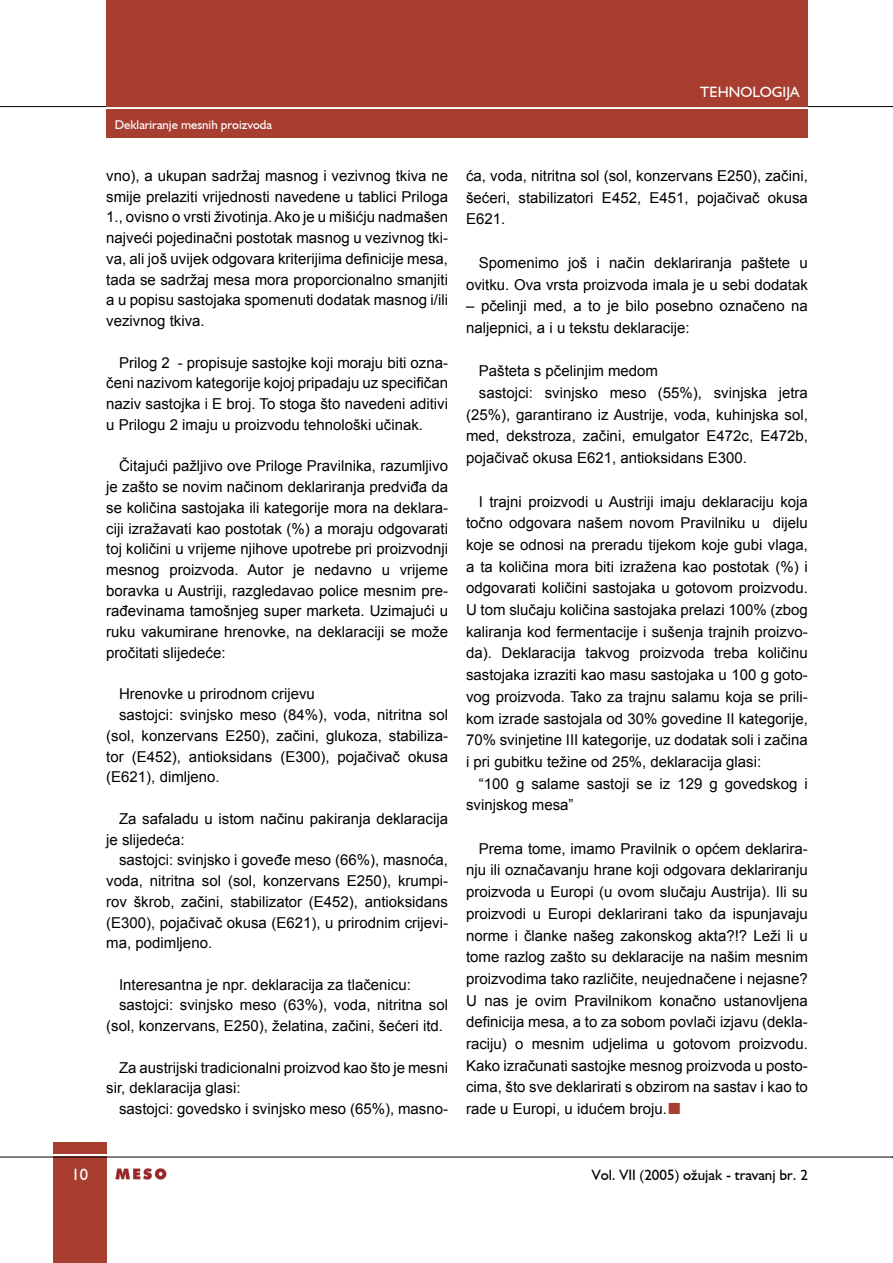
<style>
.page{position:relative;width:893px;height:1263px;background:#fff}
.page>*{position:absolute;margin:0;border:0;box-sizing:border-box;transform-origin:0 0}
.t1{font:16.5px "Humanist 521 BT";color:#fff}
.tekst{font:15px/21.8px "Arial";color:#000;text-align:justify}
.t2{font:15px "Humanist 521 BT";color:#000}
.tekst-2{font:15px "Humanist 521 BT";color:#fff}
.tekst-3{font:12.75px "Humanist 521 BT";color:#fff}
.s1{font-size:24px;color:#a73e2f}
</style>
<div class="page">
<svg style="left:115px;top:1168px;width:51px;height:11px"></svg>
<div style="left:53px;top:1157px;width:53px;height:106px;background:#a73e2f"></div>
<hr style="left:0;top:1157px;width:893px;height:1px;background:#000">
<div style="left:53px;top:1143px;width:53px;height:11px;background:#a73e2f"></div>
<hr style="left:0;top:106px;width:893px;height:1px;background:#000">
<div style="left:106px;top:0;width:702px;height:107px;background:#a73e2f"></div>
<div style="left:106px;top:110px;width:702px;height:28px;background:#a73e2f"></div>
<p class="tekst-3" style="left:115px;top:116px;width:159px">Deklariranje mesnih proizvoda</p>
<p class="tekst" style="left:106px;top:166px;width:343px;line-height:20.7px">vno), a ukupan sadržaj masnog i vezivnog tkiva ne smije prelaziti vrijednosti navedene u tablici Priloga 1., ovisno o vrsti životinja. Ako je u mišićju nadmašen najveći pojedinačni postotak masnog u vezivnog tki&shy;va, ali još uvijek odgovara kriterijima definicije mesa, tada se sadržaj mesa mora proporcionalno smanjiti a u popisu sastojaka spomenuti dodatak masnog i/ili vezivnog tkiva.</p>
<p class="tekst" style="left:106px;top:352px;width:343px;line-height:20.7px;text-indent:13px">Prilog 2 - propisuje sastojke koji moraju biti ozna&shy;čeni nazivom kategorije kojoj pripadaju uz specifičan naziv sastojka i E broj. To stoga što navedeni aditivi u Prilogu 2 imaju u proizvodu tehnološki učinak.</p>
<p class="tekst" style="left:106px;top:456px;width:343px;line-height:20.7px;text-indent:13px">Čitajući pažljivo ove Priloge Pravilnika, razumljivo je zašto se novim načinom deklariranja predviđa da se količina sastojaka ili kategorije mora na deklara&shy;ciji izražavati kao postotak (%) a moraju odgovarati toj količini u vrijeme njihove upotrebe pri proizvodnji mesnog proizvoda. Autor je nedavno u vrijeme boravka u Austriji, razgledavao police mesnim pre&shy;rađevinama tamošnjeg super marketa. Uzimajući u ruku vakumirane hrenovke, na deklaraciji se može pročitati slijedeće:</p>
<p class="tekst" style="left:119px;top:683px;width:197px">Hrenovke u prirodnom crijevu</p>
<p class="tekst" style="left:106px;top:705px;width:343px;line-height:20.7px;text-indent:13px">sastojci: svinjsko meso (84%), voda, nitritna sol (sol, konzervans E250), začini, glukoza, stabiliza&shy;tor (E452), antioksidans (E300), pojačivač okusa (E621), dimljeno.</p>
<p class="tekst" style="left:106px;top:808px;width:343px;line-height:20.7px;text-indent:13px">Za safaladu u istom načinu pakiranja deklaracija je slijedeća:</p>
<p class="tekst" style="left:106px;top:850px;width:343px;line-height:20.7px;text-indent:13px">sastojci: svinjsko i goveđe meso (66%), masnoća, voda, nitritna sol (sol, konzervans E250), krumpi&shy;rov škrob, začini, stabilizator (E452), antioksidans (E300), pojačivač okusa (E621), u prirodnim crijevi&shy;ma, podimljeno.</p>
<p class="tekst" style="left:119px;top:974px;width:293px">Interesantna je npr. deklaracija za tlačenicu:</p>
<p class="tekst" style="left:106px;top:995px;width:343px;line-height:20.7px;text-indent:13px">sastojci: svinjsko meso (63%), voda, nitritna sol (sol, konzervans, E250), želatina, začini, šećeri itd.</p>
<p class="tekst" style="left:106px;top:1057px;width:343px;line-height:20.7px;text-indent:13px">Za austrijski tradicionalni proizvod kao što je mesni sir, deklaracija glasi:</p>
<p class="tekst" style="left:119px;top:1098px;width:331px">sastojci: govedsko i svinjsko meso (65%), masno-</p>
<p class="tekst-2" style="left:700px;top:83px;width:101px">TEHNOLOGIJA</p>
<p class="tekst" style="left:466px;top:165px;width:343px">ća, voda, nitritna sol (sol, konzervans E250), začini, šećeri, stabilizatori E452, E451, pojačivač okusa E621.</p>
<p class="tekst" style="left:466px;top:252px;width:343px;text-align:right">Spomenimo još i način deklariranja paštete u ovitku. Ova vrsta proizvoda imala je u sebi dodatak</p>
<p class="tekst" style="left:466px;top:295px;width:343px">– pčelinji med, a to je bilo posebno označeno na naljepnici, a i u tekstu deklaracije:</p>
<p class="tekst" style="left:479px;top:360px;width:181px">Pašteta s pčelinjim medom</p>
<p class="tekst" style="left:466px;top:382px;width:343px;text-indent:13px">sastojci: svinjsko meso (55%), svinjska jetra (25%), garantirano iz Austrije, voda, kuhinjska sol, med, dekstroza, začini, emulgator E472c, E472b, pojačivač okusa E621, antioksidans E300.</p>
<p class="tekst" style="left:466px;top:490px;width:343px;text-indent:13px">I trajni proizvodi u Austriji imaju deklaraciju koja točno odgovara našem novom Pravilniku u dijelu koje se odnosi na preradu tijekom koje gubi vlaga, a ta količina mora biti izražena kao postotak (%) i odgovarati količini sastojaka u gotovom proizvodu.<br>U tom slučaju količina sastojaka prelazi 100% (zbog kaliranja kod fermentacije i sušenja trajnih proizvo&shy;da). Deklaracija takvog proizvoda treba količinu sastojaka izraziti kao masu sastojaka u 100 g goto&shy;vog proizvoda. Tako za trajnu salamu koja se prili&shy;kom izrade sastojala od 30% govedine II kategorije, 70% svinjetine III kategorije, uz dodatak soli i začina i pri gubitku težine od 25%, deklaracija glasi:</p>
<p class="tekst" style="left:466px;top:773px;width:343px;text-indent:13px">“100 g salame sastoji se iz 129 g govedskog i svinjskog mesa”</p>
<p class="tekst" style="left:466px;top:838px;width:343px;text-indent:13px">Prema tome, imamo Pravilnik o općem deklarira&shy;nju ili označavanju hrane koji odgovara deklariranju proizvoda u Europi (u ovom slučaju Austrija). Ili su proizvodi u Europi deklarirani tako da ispunjavaju norme i članke našeg zakonskog akta?!? Leži li u tome razlog zašto su deklaracije na našim mesnim proizvodima tako različite, neujednačene i nejasne?<br>U nas je ovim Pravilnikom konačno ustanovljena definicija mesa, a to za sobom povlači izjavu (dekla&shy;raciju) o mesnim udjelima u gotovom proizvodu.<br>Kako izračunati sastojke mesnog proizvoda u posto&shy;cima, što sve deklarirati s obzirom na sastav i kao to rade u Europi, u idućem broju.<span class="s1">■</span></p>
<p class="t1" style="left:71px;top:1164px;width:18px">10</p>
<p class="t2" style="left:592px;top:1165px;width:218px">Vol. VII (2005) ožujak - travanj br. 2</p>
</div>
